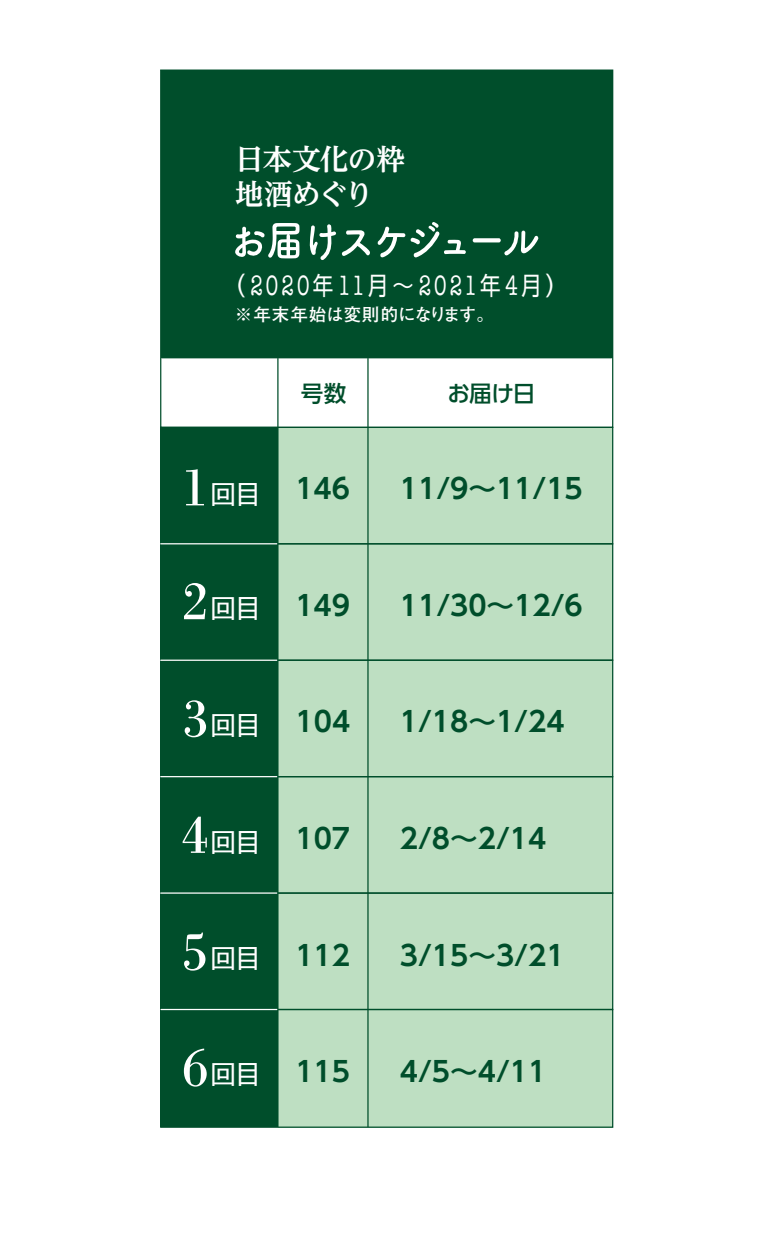
<style>
.page{position:relative;width:766px;height:1241px;background:#fff}
.page>*{position:absolute;margin:0;border:0;box-sizing:border-box;transform-origin:0 0}
.t1{font:28.75px "American Typewriter";letter-spacing:.16em;color:#fff;scale:.68 1}
.t2{font:700 28.75px/35px "UD Reimin Pro";letter-spacing:-.035em;color:#fff}
.t3{font:700 27.62px "UD Shin Go Pro De";color:#004e2b}
.t4{font:26.25px "Gothic MB101 Pr 5";letter-spacing:-.055em;color:#fff}
.t5{font:500 22.5px "UD Shin Go Pro";letter-spacing:-.025em;color:#004e2b}
.t6{font:700 17.5px "Futo Go B101 Pro";color:#fff}
.s1{font-family:"UD Shin Go Pro";font-size:25px}
.s2{font-family:"Bodoni";font-size:56.25px}
</style>
<div class="page">
<div style="left:161px;top:70px;width:451px;height:288px;background:#004e2b"></div>
<svg style="left:235px;top:223px;width:64px;height:35px"></svg>
<svg style="left:309px;top:222px;width:157px;height:38px"></svg>
<svg style="left:472px;top:238px;width:28px;height:4px"></svg>
<svg style="left:504px;top:230px;width:35px;height:26px"></svg>
<div style="left:161px;top:427px;width:117px;height:118px;background:#004e2b"></div>
<div style="left:278px;top:543px;width:334px;height:117px;background:#bedfc2"></div>
<div style="left:278px;top:427px;width:334px;height:116px;background:#bedfc2"></div>
<div style="left:278px;top:660px;width:334px;height:116px;background:#bedfc2"></div>
<div style="left:278px;top:776px;width:334px;height:117px;background:#bedfc2"></div>
<div style="left:160px;top:543px;width:453px;height:117px;border:1px solid #004e2b"></div>
<div style="left:161px;top:542px;width:117px;height:119px;background:#004e2b"></div>
<div style="left:160px;top:659px;width:453px;height:118px;border:1px solid #004e2b"></div>
<div style="left:161px;top:659px;width:117px;height:118px;background:#004e2b"></div>
<div style="left:278px;top:893px;width:334px;height:117px;background:#bedfc2"></div>
<div style="left:278px;top:1010px;width:334px;height:117px;background:#bedfc2"></div>
<div style="left:160px;top:1008px;width:453px;height:119px;border:1px solid #004e2b"></div>
<div style="left:160px;top:776px;width:453px;height:117px;border:1px solid #004e2b"></div>
<div style="left:161px;top:891px;width:117px;height:118px;background:#004e2b"></div>
<div style="left:161px;top:774px;width:117px;height:118px;background:#004e2b"></div>
<div style="left:161px;top:1008px;width:117px;height:118px;background:#004e2b"></div>
<hr style="left:161px;top:543px;width:116px;height:1px;background:#fff">
<hr style="left:161px;top:659px;width:116px;height:1px;background:#fff">
<hr style="left:161px;top:776px;width:116px;height:1px;background:#fff">
<hr style="left:161px;top:1008px;width:116px;height:1px;background:#fff">
<hr style="left:161px;top:892px;width:116px;height:1px;background:#fff">
<hr style="left:367px;top:358px;width:1px;height:768px;background:#004e2b">
<hr style="left:277px;top:358px;width:1px;height:768px;background:#004e2b">
<p class="t2" style="left:235px;top:141px;width:171px">日本文化の粋地酒めぐり</p>
<p class="t1" style="left:220px;top:263px;width:516px"><span class="s1">（</span>2020<span class="s1">年</span>11<span class="s1">月～</span>2021<span class="s1">年</span>4<span class="s1">月）</span></p>
<p class="t6" style="left:235px;top:300px;width:260px">※年末年始は変則的になります。</p>
<p class="t4" style="left:181px;top:472px;width:81px"><span class="s2">1</span>回目</p>
<p class="t4" style="left:181px;top:586px;width:81px"><span class="s2">2</span>回目</p>
<p class="t4" style="left:181px;top:703px;width:81px"><span class="s2">3</span>回目</p>
<p class="t4" style="left:181px;top:819px;width:81px"><span class="s2">4</span>回目</p>
<p class="t4" style="left:181px;top:936px;width:81px"><span class="s2">5</span>回目</p>
<p class="t4" style="left:181px;top:1052px;width:81px"><span class="s2">6</span>回目</p>
<p class="t5" style="left:301px;top:375px;width:47px">号数</p>
<p class="t5" style="left:447px;top:375px;width:89px">お届け日</p>
<p class="t3" style="left:295px;top:466px;width:56px">146</p>
<p class="t3" style="left:400px;top:466px;width:184px">11/9～11/15</p>
<p class="t3" style="left:295px;top:582px;width:56px">149</p>
<p class="t3" style="left:400px;top:582px;width:184px">11/30～12/6</p>
<p class="t3" style="left:295px;top:699px;width:56px">104</p>
<p class="t3" style="left:400px;top:699px;width:166px">1/18～1/24</p>
<p class="t3" style="left:295px;top:815px;width:56px">107</p>
<p class="t3" style="left:400px;top:815px;width:148px">2/8～2/14</p>
<p class="t3" style="left:295px;top:932px;width:56px">112</p>
<p class="t3" style="left:400px;top:932px;width:166px">3/15～3/21</p>
<p class="t3" style="left:295px;top:1049px;width:56px">115</p>
<p class="t3" style="left:400px;top:1049px;width:148px">4/5～4/11</p>
</div>
